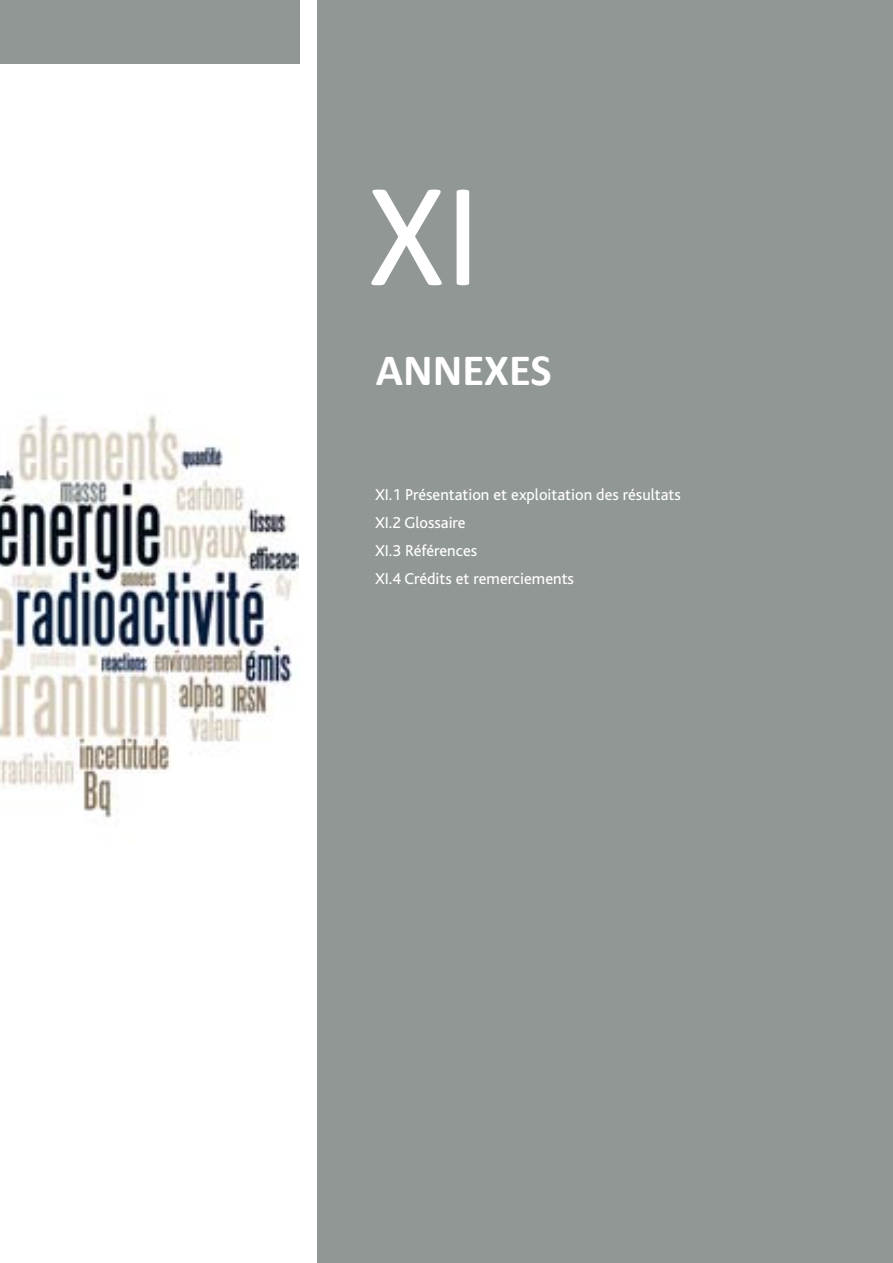
<style>
.page{position:relative;width:893px;height:1263px;background:#fff}
.page>*{position:absolute;margin:0;border:0;box-sizing:border-box;transform-origin:0 0}
.t1{font:150px "Calibri";color:#fff}
.t2{font:700 45px "Calibri";color:#fff}
.t3{font:16.5px/28.3px "Bliss";color:#fff}
</style>
<div class="page">
<div style="left:318px;top:0;width:575px;height:1263px;background:#919795"></div>
<img style="left:0;top:414px;width:298px;height:404px">
<div style="left:0;top:0;width:300px;height:64px;background:#919795"></div>
<h1 class="t1" style="left:368px;top:142px;width:116px">XI</h1>
<h2 class="t2" style="left:376px;top:342px;width:177px">ANNEXES</h2>
<p class="t3" style="left:375px;top:480px;width:307px">XI.1 Présentation et exploitation des résultats<br>XI.2 Glossaire<br>XI.3 Références<br>XI.4 Crédits et remerciements</p>
</div>
